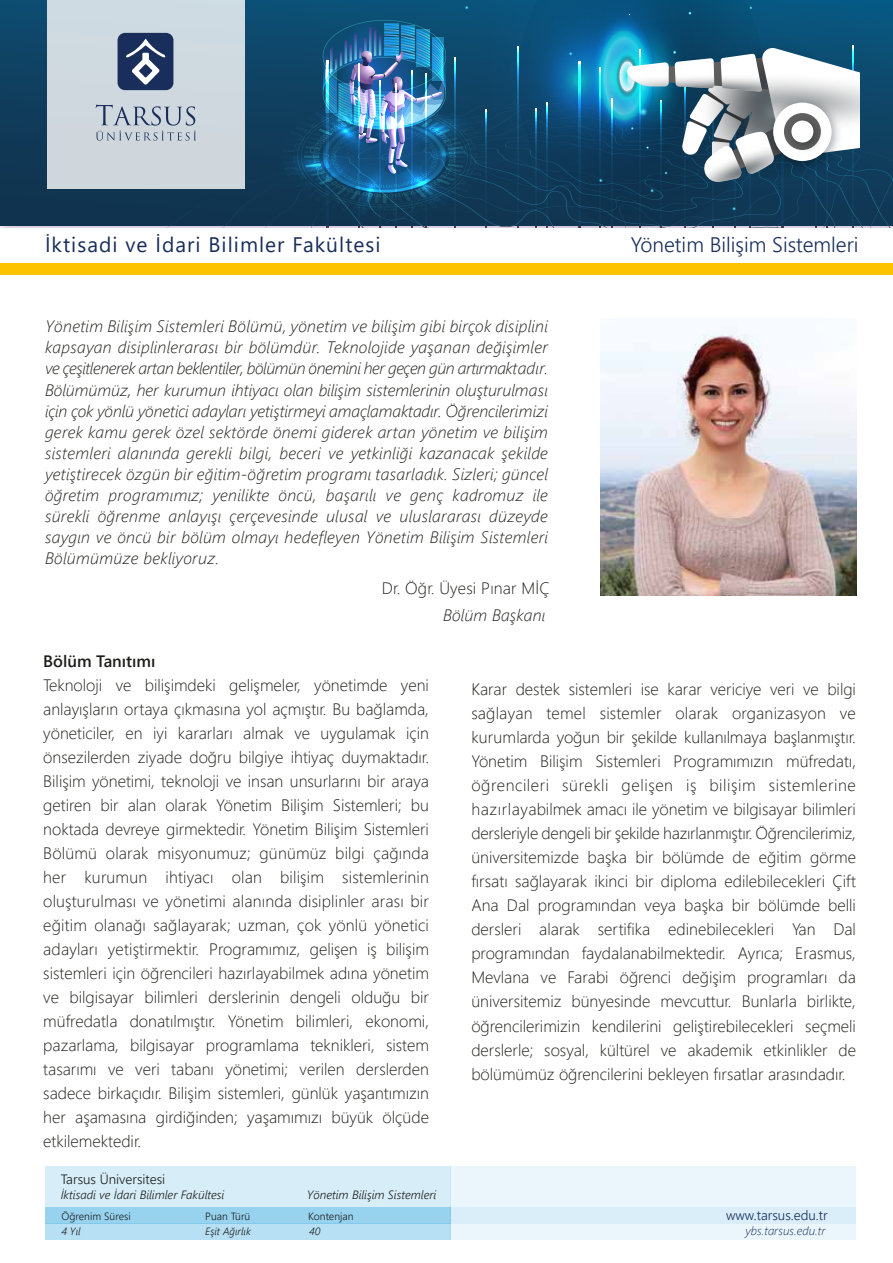
<style>
.page{position:relative;width:893px;height:1263px;background:#fff}
.page>*{position:absolute;margin:0;border:0;box-sizing:border-box;transform-origin:0 0}
.t1{font:21px "Segoe UI";letter-spacing:.05em;color:#192e5a}
.t2{font:300 21px "Segoe UI";color:#192e5a}
.t3{font:300 16.5px/24px "Segoe UI";color:#1d1d1b;text-align:justify}
.t4{font:italic 300 16.5px/21px "Segoe UI";letter-spacing:.02em;color:#1d1d1b;text-align:justify}
.t5{font:600 16.5px "Segoe UI";color:#1d1d1b}
.t6{font:300 13.5px "Segoe UI";color:#1d1d1b}
.t7{font:300 13.5px "Segoe UI";color:#192e5a}
.t8{font:italic 300 12px "Segoe UI";color:#1d1d1b}
.t9{font:italic 300 12px "Segoe UI";color:#192e5a}
.t10{font:300 10.5px "Segoe UI";color:#1d1d1b}
.t11{font:italic 300 10.5px "Segoe UI";color:#1d1d1b}
</style>
<div class="page">
<svg style="left:0;top:0;width:869px;height:225px;background:#0f4060"></svg>
<svg style="left:100px;top:82px;width:769px;height:146px;background:#1d425f"></svg>
<svg style="left:177px;top:92px;width:105px;height:136px;background:#1d405b"></svg>
<svg style="left:246px;top:98px;width:36px;height:130px;background:#133b58"></svg>
<div style="left:47px;top:0;width:198px;height:188px;background:#cfd8df"></div>
<div style="left:118px;top:33px;width:55px;height:57px;background:#192e5a;border-radius:7px"></div>
<svg style="left:126px;top:39px;width:40px;height:46px"></svg>
<svg style="left:96px;top:105px;width:100px;height:36px"></svg>
<div style="left:0;top:263px;width:893px;height:12px;background:#fdc300"></div>
<div style="left:45px;top:1166px;width:406px;height:74px;background:#d7eef9"></div>
<div style="left:45px;top:1207px;width:406px;height:16px;background:#97d2ef"></div>
<div style="left:45px;top:1223px;width:406px;height:17px;background:#b7e0f4"></div>
<div style="left:451px;top:1166px;width:405px;height:74px;background:#ebf6fc"></div>
<div style="left:451px;top:1207px;width:405px;height:16px;background:#d9eef9"></div>
<img style="left:869px;top:0;width:24px;height:228px">
<img style="left:601px;top:326px;width:255px;height:269px">
<img style="left:282px;top:0;width:577px;height:228px">
<p class="t1" style="left:45px;top:225px;width:337px">İktisadi ve İdari Bilimler Fakültesi</p>
<p class="t4" style="left:45px;top:313px;width:504px">Yönetim Bilişim Sistemleri Bölümü, yönetim ve bilişim gibi birçok disiplini kapsayan disiplinlerarası bir bölümdür. Teknolojide yaşanan değişimler ve çeşitlenerek artan beklentiler, bölümün önemini her geçen gün artırmaktadır.<br>Bölümümüz, her kurumun ihtiyacı olan bilişim sistemlerinin oluşturulması için çok yönlü yönetici adayları yetiştirmeyi amaçlamaktadır. Öğrencilerimizi gerek kamu gerek özel sektörde önemi giderek artan yönetim ve bilişim sistemleri alanında gerekli bilgi, beceri ve yetkinliği kazanacak şekilde yetiştirecek özgün bir eğitim-öğretim programı tasarladık. Sizleri; güncel öğretim programımız; yenilikte öncü, başarılı ve genç kadromuz ile sürekli öğrenme anlayışı çerçevesinde ulusal ve uluslararası düzeyde saygın ve öncü bir bölüm olmayı hedefleyen Yönetim Bilişim Sistemleri Bölümümüze bekliyoruz.</p>
<p class="t3" style="left:382px;top:575px;width:169px">Dr. Öğr. Üyesi Pınar MİÇ</p>
<p class="t4" style="left:443px;top:602px;width:104px">Bölüm Başkanı</p>
<p class="t2" style="left:631px;top:225px;width:229px">Yönetim Bilişim Sistemleri</p>
<p class="t5" style="left:43px;top:646px;width:114px">Bölüm Tanıtımı</p>
<p class="t3" style="left:43px;top:672px;width:387px">Teknoloji ve bilişimdeki gelişmeler, yönetimde yeni anlayışların ortaya çıkmasına yol açmıştır. Bu bağlamda, yöneticiler, en iyi kararları almak ve uygulamak için önsezilerden ziyade doğru bilgiye ihtiyaç duymaktadır.<br>Bilişim yönetimi, teknoloji ve insan unsurlarını bir araya getiren bir alan olarak Yönetim Bilişim Sistemleri; bu noktada devreye girmektedir. Yönetim Bilişim Sistemleri Bölümü olarak misyonumuz; günümüz bilgi çağında her kurumun ihtiyacı olan bilişim sistemlerinin oluşturulması ve yönetimi alanında disiplinler arası bir eğitim olanağı sağlayarak; uzman, çok yönlü yönetici adayları yetiştirmektir. Programımız, gelişen iş bilişim sistemleri için öğrencileri hazırlayabilmek adına yönetim ve bilgisayar bilimleri derslerinin dengeli olduğu bir müfredatla donatılmıştır. Yönetim bilimleri, ekonomi, pazarlama, bilgisayar programlama teknikleri, sistem tasarımı ve veri tabanı yönetimi; verilen derslerden sadece birkaçıdır. Bilişim sistemleri, günlük yaşantımızın her aşamasına girdiğinden; yaşamımızı büyük ölçüde etkilemektedir.</p>
<p class="t6" style="left:61px;top:1167px;width:106px">Tarsus Üniversitesi</p>
<p class="t8" style="left:61px;top:1183px;width:165px">İktisadi ve İdari Bilimler Fakültesi</p>
<p class="t8" style="left:307px;top:1183px;width:131px">Yönetim Bilişim Sistemleri</p>
<p class="t10" style="left:62px;top:1206px;width:71px">Öğrenim Süresi</p>
<p class="t11" style="left:62px;top:1221px;width:21px">4 Yıl</p>
<p class="t11" style="left:309px;top:1221px;width:13px">40</p>
<p class="t10" style="left:205px;top:1206px;width:47px">Puan Türü</p>
<p class="t10" style="left:308px;top:1206px;width:47px">Kontenjan</p>
<p class="t11" style="left:205px;top:1221px;width:47px">Eşit Ağırlık</p>
<p class="t3" style="left:471px;top:676px;width:386px">Karar destek sistemleri ise karar vericiye veri ve bilgi sağlayan temel sistemler olarak organizasyon ve kurumlarda yoğun bir şekilde kullanılmaya başlanmıştır.<br>Yönetim Bilişim Sistemleri Programımızın müfredatı, öğrencileri sürekli gelişen iş bilişim sistemlerine hazırlayabilmek amacı ile yönetim ve bilgisayar bilimleri dersleriyle dengeli bir şekilde hazırlanmıştır. Öğrencilerimiz, üniversitemizde başka bir bölümde de eğitim görme fırsatı sağlayarak ikinci bir diploma edilebilecekleri Çift Ana Dal programından veya başka bir bölümde belli dersleri alarak sertifika edinebilecekleri Yan Dal programından faydalanabilmektedir. Ayrıca; Erasmus, Mevlana ve Farabi öğrenci değişim programları da üniversitemiz bünyesinde mevcuttur. Bunlarla birlikte, öğrencilerimizin kendilerini geliştirebilecekleri seçmeli derslerle; sosyal, kültürel ve akademik etkinlikler de bölümümüz öğrencilerini bekleyen fırsatlar arasındadır.</p>
<p class="t7" style="left:726px;top:1202px;width:103px">www.tarsus.edu.tr</p>
<p class="t9" style="left:745px;top:1219px;width:81px">ybs.tarsus.edu.tr</p>
</div>
